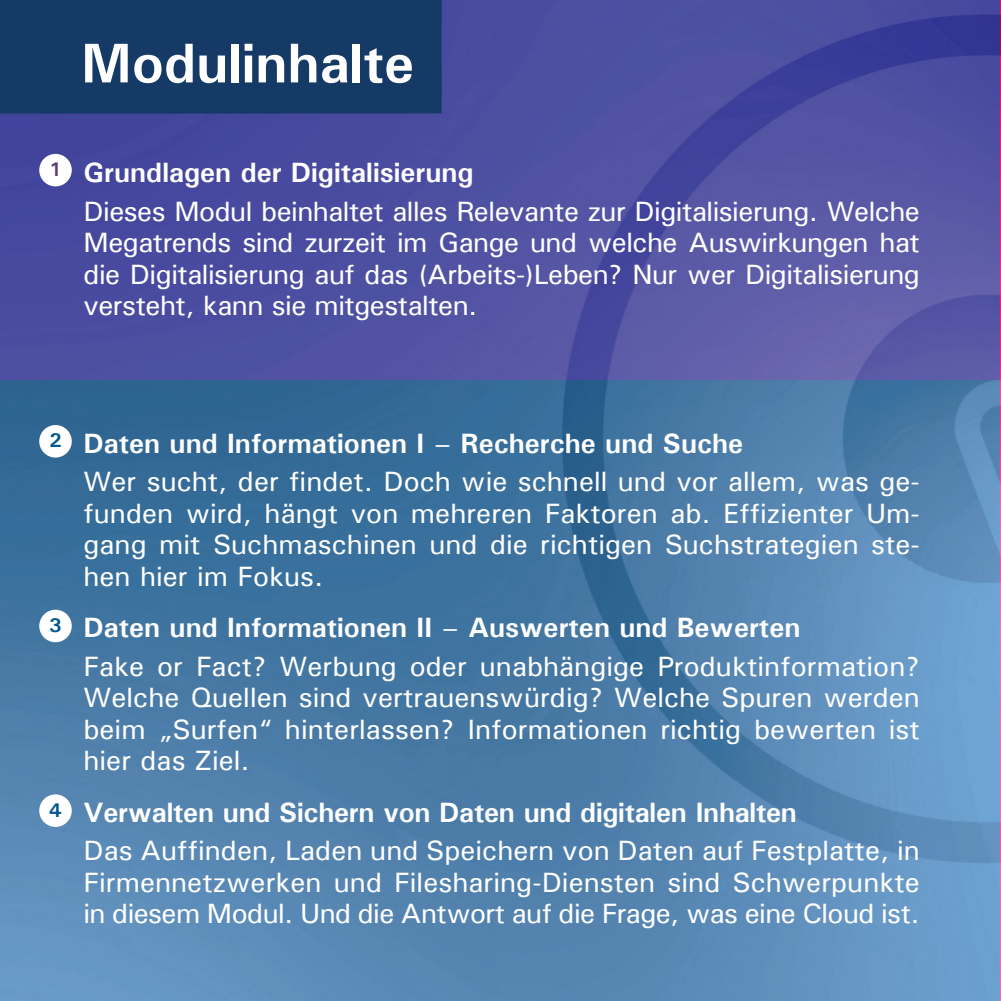
<style>
.page{position:relative;width:1001px;height:1001px;background:#fff}
.page>*{position:absolute;margin:0;border:0;box-sizing:border-box;transform-origin:0 0}
.t1{font:700 56px "Univers";color:#fff}
.t2{font:28px/31.5px "Univers";color:#fff;text-align:justify}
.t3{font:700 28px "Univers";color:#fff}
.t4{font:700 19.6px "Univers";color:#01578f}
.t5{font:700 19.6px "Univers";color:#554175}
</style>
<div class="page">
<img style="left:0;top:0;width:1000px;height:1000px">
<div style="left:39px;top:154px;width:33px;height:32px;background:#fff;border-radius:50%"></div>
<div style="left:39px;top:425px;width:33px;height:32px;background:#fff;border-radius:50%"></div>
<div style="left:39px;top:609px;width:33px;height:33px;background:#fff;border-radius:50%"></div>
<div style="left:39px;top:794px;width:33px;height:32px;background:#fff;border-radius:50%"></div>
<svg style="left:0;top:0;width:6px;height:6px"></svg>
<svg style="left:0;top:994px;width:6px;height:7px"></svg>
<svg style="left:994px;top:0;width:7px;height:6px"></svg>
<svg style="left:994px;top:994px;width:7px;height:7px"></svg>
<h1 class="t1" style="left:81px;top:29px;width:334px">Modulinhalte</h1>
<p class="t5" style="left:49px;top:157px;width:14px">1</p>
<p class="t3" style="left:83px;top:155px;width:391px">Grundlagen der Digitalisierung</p>
<p class="t2" style="left:83px;top:195px;width:837px">Dieses Modul beinhaltet alles Relevante zur Digitalisierung. Welche Megatrends sind zurzeit im Gange und welche Auswirkungen hat die Digitalisierung auf das (Arbeits-)Leben? Nur wer Digitalisierung versteht, kann sie mitgestalten.</p>
<p class="t4" style="left:49px;top:428px;width:14px">2</p>
<p class="t4" style="left:49px;top:613px;width:14px">3</p>
<p class="t4" style="left:49px;top:797px;width:14px">4</p>
<p class="t3" style="left:83px;top:426px;width:661px">Daten und Informationen I – Recherche und Suche</p>
<p class="t2" style="left:83px;top:465px;width:837px">Wer sucht, der findet. Doch wie schnell und vor allem, was ge&shy;funden wird, hängt von mehreren Faktoren ab. Effizienter Um&shy;gang mit Suchmaschinen und die richtigen Suchstrategien ste&shy;hen hier im Fokus.</p>
<p class="t3" style="left:83px;top:610px;width:718px">Daten und Informationen II – Auswerten und Bewerten</p>
<p class="t2" style="left:83px;top:649px;width:837px">Fake or Fact? Werbung oder unabhängige Produktinformation?<br>Welche Quellen sind vertrauenswürdig? Welche Spuren werden beim „Surfen“ hinterlassen? Informationen richtig bewerten ist hier das Ziel.</p>
<p class="t3" style="left:83px;top:794px;width:714px">Verwalten und Sichern von Daten und digitalen Inhalten</p>
<p class="t2" style="left:83px;top:834px;width:837px">Das Auffinden, Laden und Speichern von Daten auf Festplatte, in Firmennetzwerken und Filesharing-Diensten sind Schwerpunkte in diesem Modul. Und die Antwort auf die Frage, was eine Cloud ist.</p>
</div>
